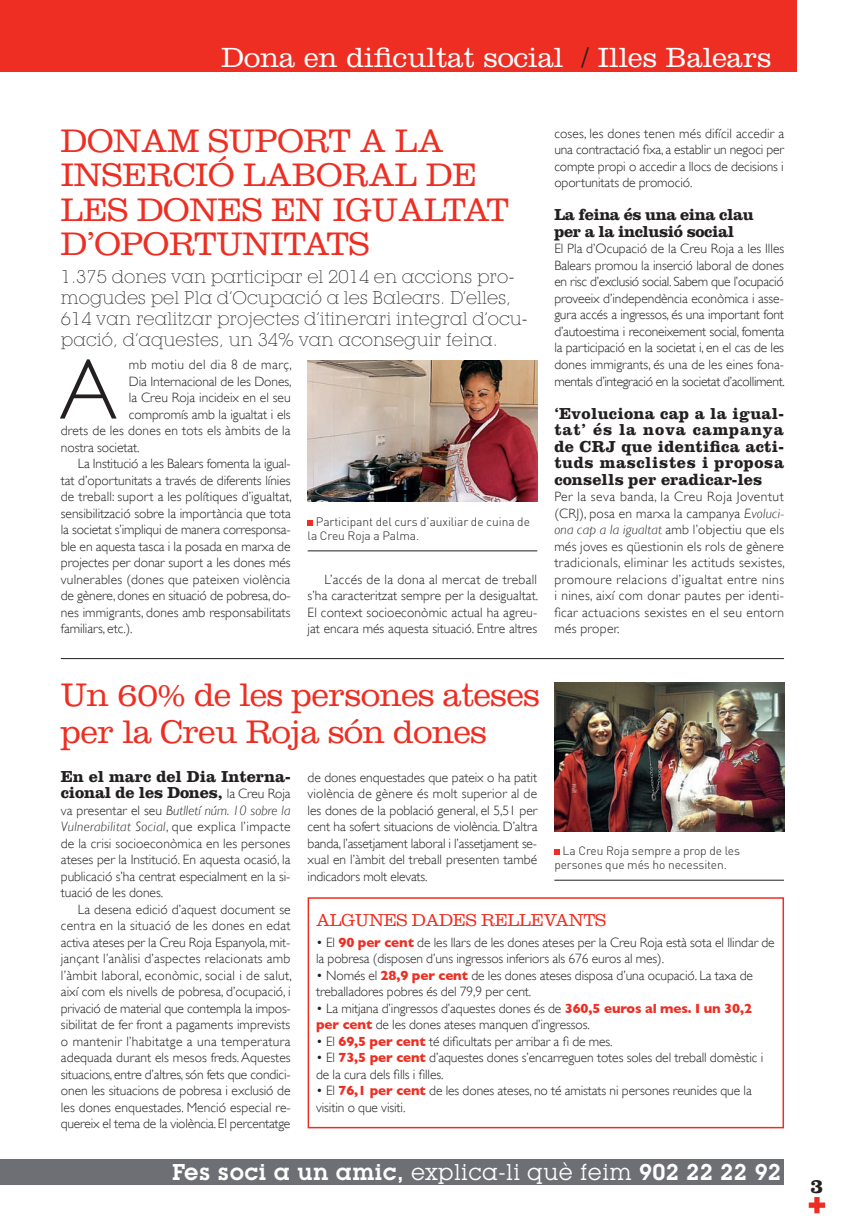
<style>
.page{position:relative;width:852px;height:1222px;background:#fff}
.page>*{position:absolute;margin:0;border:0;box-sizing:border-box;transform-origin:0 0}
.t1{font:300 86.1px "Gill Sans";color:#231f20}
.t2{font:300 33.9px/34.5px "Clarendon";letter-spacing:-.005em;color:#ee2e22}
.t3{font:300 28.8px "Clarendon";color:#fff}
.t4{font:600 22.5px "Lubalin Graph IT Cby BT";letter-spacing:.02em;color:#fff}
.t5{font:700 21px "Clarendon";color:#231f20}
.t6{font:300 18px/21px "Lubalin Graph IT Cby BT Xtra";letter-spacing:.005em;color:#231f20}
.t7{font:300 18px "Clarendon";letter-spacing:-.015em;color:#ee2e22}
.t8{font:700 16.5px/16.5px "Clarendon";color:#231f20}
.t9{font:700 16.5px/16.5px "Clarendon";letter-spacing:-.025em;color:#231f20}
.t10{font:300 13.5px/16.5px "Gill Sans";letter-spacing:-.005em;color:#231f20;text-align:justify}
.t11{font:300 13.5px "Gill Sans";letter-spacing:.015em;color:#231f20}
.t12{font:300 13.5px "Gill Sans";letter-spacing:.02em;color:#231f20}
.t13{font:italic 300 13.5px "Gill Sans";letter-spacing:.03em;color:#231f20}
.t14{font:italic 300 13.5px "Gill Sans";letter-spacing:.005em;color:#231f20}
.t15{font:300 13.5px "Gill Sans";letter-spacing:.025em;color:#231f20}
.t16{font:300 13.5px "Gill Sans";letter-spacing:.035em;color:#231f20}
.t17{font:300 12px/14.2px "DIN";letter-spacing:-.005em;color:#231f20}
.s1{color:#231f20}
.s2{font-style:italic}
.s3{font-family:"Gill Sans";font-weight:300;font-size:13.5px}
.s4{font-style:normal}
.s5{font-weight:700;color:#ee2e22}
.s6{font-weight:400}
</style>
<div class="page">
<svg style="left:808px;top:1197px;width:17px;height:16px"></svg>
<div style="left:0;top:0;width:796px;height:72px;background:#ee2e22"></div>
<svg style="left:0;top:1159px;width:1px;height:25px"></svg>
<div style="left:1px;top:1159px;width:783px;height:25px;background:#6d6f74"></div>
<hr style="left:61px;top:658px;width:723px;height:1px;background:#231f20">
<hr style="left:307px;top:550px;width:230px;height:1px;background:#231f20">
<svg style="left:307px;top:520px;width:6px;height:6px"></svg>
<hr style="left:554px;top:880px;width:230px;height:1px;background:#231f20">
<svg style="left:554px;top:849px;width:6px;height:6px"></svg>
<img style="left:307px;top:360px;width:230px;height:141px">
<img style="left:554px;top:682px;width:230px;height:149px">
<div style="left:307px;top:897px;width:477px;height:231px;border:2px solid #ee2e22"></div>
<p class="t3" style="left:222px;top:46px;width:551px">Dona en dificultat social <span class="s1">/</span> Illes Balears</p>
<p class="t2" style="left:61px;top:126px;width:449px">DONAM SUPORT A LA<br>INSERCIÓ LABORAL DE<br>LES DONES EN IGUALTAT<br>D’OPORTUNITATS</p>
<p class="t6" style="left:61px;top:268px;width:468px">1.375 dones van participar el 2014 en accions pro&shy;mogudes pel Pla d’Ocupació a les Balears. D’elles, 614 van realitzar projectes d’itinerari integral d’ocu&shy;pació, d’aquestes, un 34% van aconseguir feina.</p>
<p class="t1" style="left:59px;top:341px;width:59px">A</p>
<p class="t16" style="left:129px;top:357px;width:164px">mb motiu del dia 8 de març,</p>
<p class="t10" style="left:129px;top:373px;width:164px">Dia Internacional de les Dones,</p>
<p class="t10" style="left:129px;top:389px;width:163px">la Creu Roja incideix en el seu</p>
<p class="t10" style="left:129px;top:406px;width:163px">compromís amb la igualtat i els</p>
<p class="t10" style="left:61px;top:422px;width:231px">drets de les dones en tots els àmbits de la</p>
<p class="t10" style="left:61px;top:439px;width:80px">nostra societat.</p>
<p class="t10" style="left:78px;top:455px;width:214px">La Institució a les Balears fomenta la igual-</p>
<p class="t10" style="left:61px;top:472px;width:231px">tat d’oportunitats a través de diferents línies</p>
<p class="t10" style="left:61px;top:488px;width:232px">de treball: suport a les polítiques d’igualtat,</p>
<p class="t10" style="left:61px;top:505px;width:231px">sensibilització sobre la importància que tota</p>
<p class="t10" style="left:61px;top:521px;width:231px">la societat s’impliqui de manera corresponsa-</p>
<p class="t10" style="left:61px;top:538px;width:231px">ble en aquesta tasca i la posada en marxa de</p>
<p class="t10" style="left:61px;top:554px;width:231px">projectes per donar suport a les dones més</p>
<p class="t11" style="left:61px;top:571px;width:231px">vulnerables (dones que pateixen violència</p>
<p class="t10" style="left:61px;top:587px;width:231px">de gènere, dones en situació de pobresa, do-</p>
<p class="t10" style="left:61px;top:604px;width:231px">nes immigrants, dones amb responsabilitats</p>
<p class="t10" style="left:61px;top:620px;width:73px">familiars, etc.).</p>
<p class="t17" style="left:307px;top:516px;width:224px;text-indent:8px">Participant del curs d’auxiliar de cuina de la Creu Roja a Palma.</p>
<p class="t10" style="left:307px;top:571px;width:232px;text-indent:17px">L’accés de la dona al mercat de treball s’ha caracteritzat sempre per la desigualtat.<br>El context socioeconòmic actual ha agreu&shy;jat encara més aquesta situació. Entre altres</p>
<p class="t10" style="left:554px;top:125px;width:231px">coses, les dones tenen més difícil accedir a una contractació fixa, a establir un negoci per compte propi o accedir a llocs de decisions i oportunitats de promoció.</p>
<p class="t9" style="left:554px;top:208px;width:201px">La feina és una eina clau per a la inclusió social</p>
<p class="t10" style="left:554px;top:241px;width:232px">El Pla d’Ocupació de la Creu Roja a les Illes Balears promou la inserció laboral de dones en risc d’exclusió social. Sabem que l’ocupació proveeix d’independència econòmica i asse&shy;gura accés a ingressos, és una important font d’autoestima i reconeixement social, fomenta la participació en la societat i, en el cas de les dones immigrants, és una de les eines fona&shy;mentals d’integració en la societat d’acolliment.</p>
<p class="t8" style="left:554px;top:406px;width:231px;text-align:justify">‘Evoluciona cap a la igual&shy;tat’ és la nova campanya de CRJ que identifica acti&shy;tuds masclistes i proposa consells per eradicar-les</p>
<p class="t10" style="left:554px;top:488px;width:232px">Per la seva banda, la Creu Roja Joventut (CRJ), posa en marxa la campanya <span class="s2">Evoluci&shy;ona cap a la igualtat</span> amb l’objectiu que els més joves es qüestionin els rols de gènere tradicionals, eliminar les actituds sexistes, promoure relacions d’igualtat entre nins i nines, així com donar pautes per identi&shy;ficar actuacions sexistes en el seu entorn més proper.</p>
<p class="t2" style="left:61px;top:679px;width:481px;line-height:36.9px">Un 60% de les persones ateses per la Creu Roja són dones</p>
<p class="t8" style="left:61px;top:769px;width:231px">En el marc del Dia Interna&shy;cional de les Dones, <span class="s3">la Creu Roja</span></p>
<p class="t14" style="left:61px;top:802px;width:231px"><span class="s4">va presentar el seu</span> Butlletí núm. 10 sobre la</p>
<p class="t13" style="left:61px;top:819px;width:231px">Vulnerabilitat Social<span class="s4">, que explica l’impacte</span></p>
<p class="t10" style="left:61px;top:835px;width:231px">de la crisi socioeconòmica en les persones</p>
<p class="t10" style="left:61px;top:851px;width:231px">ateses per la Institució. En aquesta ocasió, la</p>
<p class="t10" style="left:61px;top:868px;width:231px">publicació s’ha centrat especialment en la si-</p>
<p class="t10" style="left:61px;top:884px;width:104px">tuació de les dones.</p>
<p class="t10" style="left:78px;top:901px;width:214px">La desena edició d’aquest document se</p>
<p class="t12" style="left:61px;top:918px;width:231px">centra en la situació de les dones en edat</p>
<p class="t10" style="left:61px;top:934px;width:231px">activa ateses per la Creu Roja Espanyola, mit-</p>
<p class="t11" style="left:61px;top:951px;width:231px">jançant l’anàlisi d’aspectes relacionats amb</p>
<p class="t12" style="left:61px;top:967px;width:232px">l’àmbit laboral, econòmic, social i de salut,</p>
<p class="t10" style="left:61px;top:983px;width:231px">així com els nivells de pobresa, d’ocupació, i</p>
<p class="t10" style="left:61px;top:1000px;width:231px">privació de material que contempla la impos-</p>
<p class="t10" style="left:61px;top:1016px;width:231px">sibilitat de fer front a pagaments imprevists</p>
<p class="t15" style="left:61px;top:1033px;width:231px">o mantenir l’habitatge a una temperatura</p>
<p class="t10" style="left:61px;top:1049px;width:231px">adequada durant els mesos freds. Aquestes</p>
<p class="t10" style="left:61px;top:1066px;width:231px">situacions, entre d’altres, són fets que condici-</p>
<p class="t10" style="left:61px;top:1082px;width:231px">onen les situacions de pobresa i exclusió de</p>
<p class="t10" style="left:61px;top:1099px;width:231px">les dones enquestades. Menció especial re-</p>
<p class="t10" style="left:61px;top:1115px;width:231px">quereix el tema de la violència. El percentatge</p>
<p class="t10" style="left:307px;top:769px;width:231px">de dones enquestades que pateix o ha patit violència de gènere és molt superior al de les dones de la població general, el 5,51 per cent ha sofert situacions de violència. D’altra banda, l’assetjament laboral i l’assetjament se&shy;xual en l’àmbit del treball presenten també indicadors molt elevats.</p>
<p class="t17" style="left:554px;top:845px;width:187px;text-indent:8px">La Creu Roja sempre a prop de les persones que més ho necessiten.</p>
<p class="t7" style="left:316px;top:912px;width:291px">ALGUNES DADES RELLEVANTS</p>
<p class="t10" style="left:316px;top:934px;width:460px">• El <span class="s5">90 per cent</span> de les llars de les dones ateses per la Creu Roja està sota el llindar de la pobresa (disposen d’uns ingressos inferiors als 676 euros al mes).</p>
<p class="t10" style="left:316px;top:967px;width:438px">• Només el <span class="s5">28,9 per cent</span> de les dones ateses disposa d’una ocupació. La taxa de treballadores pobres és del 79,9 per cent.</p>
<p class="t10" style="left:316px;top:1000px;width:437px">• La mitjana d’ingressos d’aquestes dones és de <span class="s5">360,5 euros al mes. I un 30,2 per cent</span> de les dones ateses manquen d’ingressos.</p>
<p class="t10" style="left:316px;top:1033px;width:298px">• El <span class="s5">69,5 per cent</span> té dificultats per arribar a fi de mes.</p>
<p class="t10" style="left:316px;top:1049px;width:448px">• El <span class="s5">73,5 per cent</span> d’aquestes dones s’encarreguen totes soles del treball domèstic i de la cura dels fills i filles.</p>
<p class="t10" style="left:316px;top:1082px;width:437px">• El <span class="s5">76,1 per cent</span> de les dones ateses, no té amistats ni persones reunides que la visitin o que visiti.</p>
<p class="t4" style="left:172px;top:1163px;width:610px">Fes soci a un amic, <span class="s6">explica-li què feim</span> 902 22 22 92</p>
<p class="t5" style="left:810px;top:1177px;width:14px">3</p>
</div>
